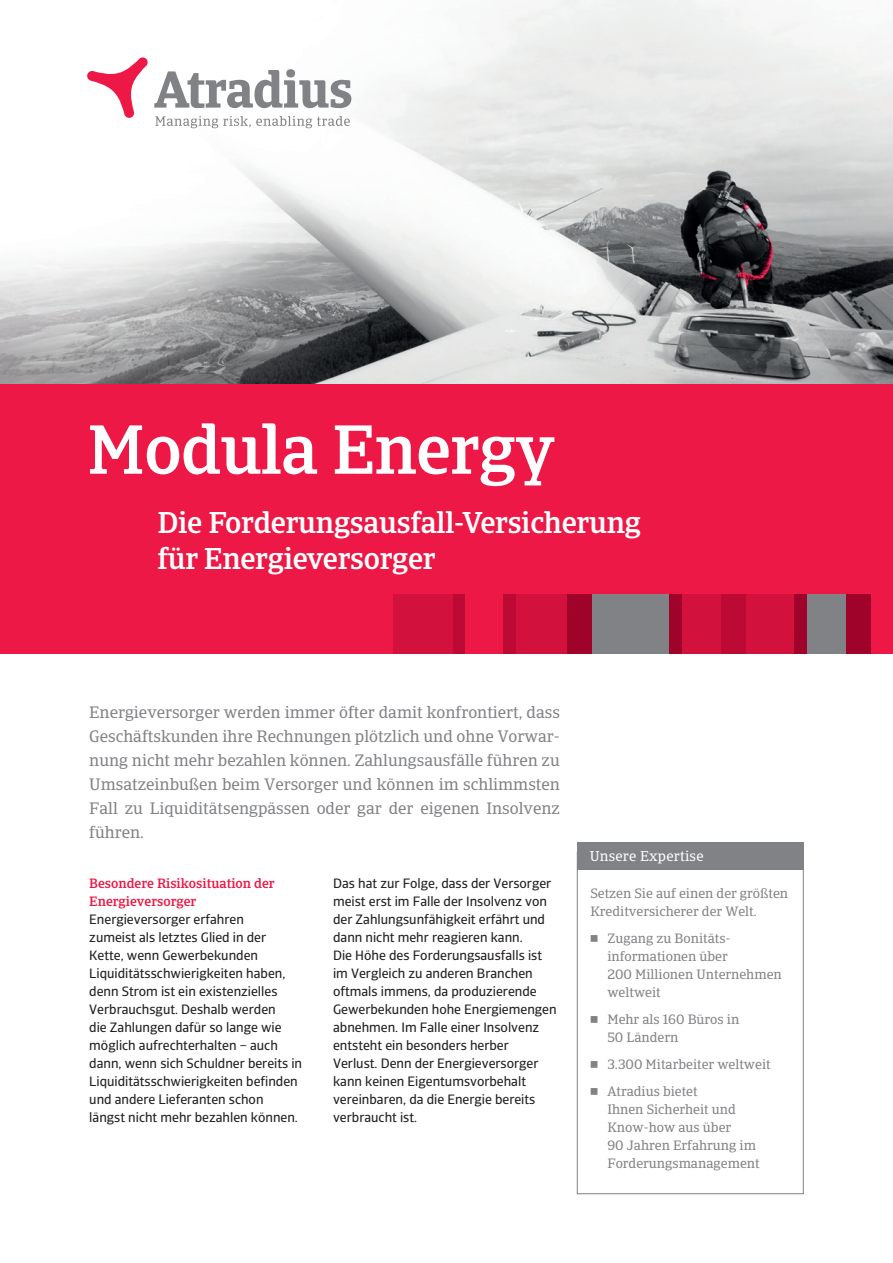
<style>
.page{position:relative;width:893px;height:1263px;background:#fff}
.page>*{position:absolute;margin:0;border:0;box-sizing:border-box;transform-origin:0 0}
.t1{font:500 69px "Catalana";letter-spacing:-.01em;color:#fff}
.t2{font:500 30px/36px "Catalana";letter-spacing:-.01em;color:#fff}
.t3{font:16.5px/24px "Catalana";color:#808285;text-align:justify}
.t4{font:14.25px "Catalana";letter-spacing:.015em;color:#fff}
.t5{font:13.5px/18px "Catalana Sans";color:#231f20}
.t6{font:13.5px/18px "Catalana";color:#808285}
.t7{font:500 13.5px/18px "Catalana";color:#ed1845}
.s1{font-family:"Universal Newswith Comm Pi"}
</style>
<div class="page">
<img style="left:0;top:0;width:893px;height:384px">
<div style="left:0;top:384px;width:893px;height:261px;background:#ed1845"></div>
<div style="left:0;top:594px;width:893px;height:60px;background:#ed1845"></div>
<div style="left:452px;top:594px;width:13px;height:60px;background:#bc0a35"></div>
<div style="left:393px;top:594px;width:59px;height:60px;background:#d2113d"></div>
<div style="left:516px;top:594px;width:51px;height:60px;background:#d2113d"></div>
<div style="left:746px;top:594px;width:49px;height:60px;background:#d2113d"></div>
<div style="left:567px;top:594px;width:26px;height:60px;background:#a0032a"></div>
<div style="left:720px;top:594px;width:26px;height:60px;background:#bc0a35"></div>
<div style="left:846px;top:594px;width:25px;height:60px;background:#a0032a"></div>
<div style="left:503px;top:594px;width:13px;height:60px;background:#bc0a35"></div>
<div style="left:593px;top:594px;width:76px;height:60px;background:#808285"></div>
<div style="left:669px;top:594px;width:13px;height:60px;background:#a0032a"></div>
<div style="left:682px;top:594px;width:38px;height:60px;background:#d2113d"></div>
<div style="left:807px;top:594px;width:39px;height:60px;background:#808285"></div>
<div style="left:795px;top:594px;width:12px;height:60px;background:#a0032a"></div>
<svg style="left:154px;top:69px;width:197px;height:39px"></svg>
<svg style="left:87px;top:57px;width:61px;height:61px"></svg>
<svg style="left:155px;top:116px;width:195px;height:12px"></svg>
<div style="left:577px;top:852px;width:227px;height:342px;border:1px solid #808285"></div>
<div style="left:577px;top:842px;width:227px;height:28px;background:#808285"></div>
<h1 class="t1" style="left:87px;top:408px;width:469px">Modula Energy</h1>
<h2 class="t2" style="left:157px;top:505px;width:485px">Die Forderungsausfall-Versicherung für Energieversorger</h2>
<p class="t3" style="left:89px;top:700px;width:472px">Energieversorger werden immer öfter damit konfrontiert, dass Geschäftskunden ihre Rechnungen plötzlich und ohne Vorwar&shy;nung nicht mehr bezahlen können. Zahlungsausfälle führen zu Umsatzeinbußen beim Versorger und können im schlimmsten Fall zu Liquiditätsengpässen oder gar der eigenen Insolvenz führen.</p>
<p class="t7" style="left:89px;top:874px;width:187px">Besondere Risikosituation der<br>Energieversorger</p>
<p class="t5" style="left:89px;top:910px;width:214px">Energieversorger erfahren<br>zumeist als letztes Glied in der Kette, wenn Gewerbekunden Liquiditätsschwierigkeiten haben, denn Strom ist ein existenzielles Verbrauchsgut. Deshalb werden<br>die Zahlungen dafür so lange wie möglich aufrechterhalten – auch dann, wenn sich Schuldner bereits in Liquiditätsschwierigkeiten befinden und andere Lieferanten schon längst nicht mehr bezahlen können.</p>
<p class="t5" style="left:333px;top:874px;width:225px">Das hat zur Folge, dass der Versorger meist erst im Falle der Insolvenz von der Zahlungsunfähigkeit erfährt und dann nicht mehr reagieren kann.<br>Die Höhe des Forderungsausfalls ist im Vergleich zu anderen Branchen oftmals immens, da produzierende Gewerbekunden hohe Energiemengen abnehmen. Im Falle einer Insolvenz entsteht ein besonders herber Verlust. Denn der Energieversorger kann keinen Eigentumsvorbehalt vereinbaren, da die Energie bereits verbraucht ist.</p>
<p class="t4" style="left:590px;top:848px;width:115px">Unsere Expertise</p>
<p class="t6" style="left:590px;top:884px;width:199px">Setzen Sie auf einen der größten<br>Kreditversicherer der Welt.</p>
<p class="t6" style="left:607px;top:929px;width:176px;text-indent:-17px"><span class="s1">n</span> Zugang zu Bonitäts&shy;informationen über<br>200 Millionen Unternehmen weltweit</p>
<p class="t6" style="left:607px;top:1010px;width:133px;text-indent:-17px"><span class="s1">n</span> Mehr als 160 Büros in<br>50 Ländern</p>
<p class="t6" style="left:590px;top:1051px;width:182px;line-height:27px"><span class="s1">n</span> 3.300 Mitarbeiter weltweit <span class="s1">n</span> Atradius bietet</p>
<p class="t6" style="left:607px;top:1100px;width:154px">Ihnen Sicherheit und<br>Know-how aus über<br>90 Jahren Erfahrung im<br>Forderungsmanagement</p>
</div>
